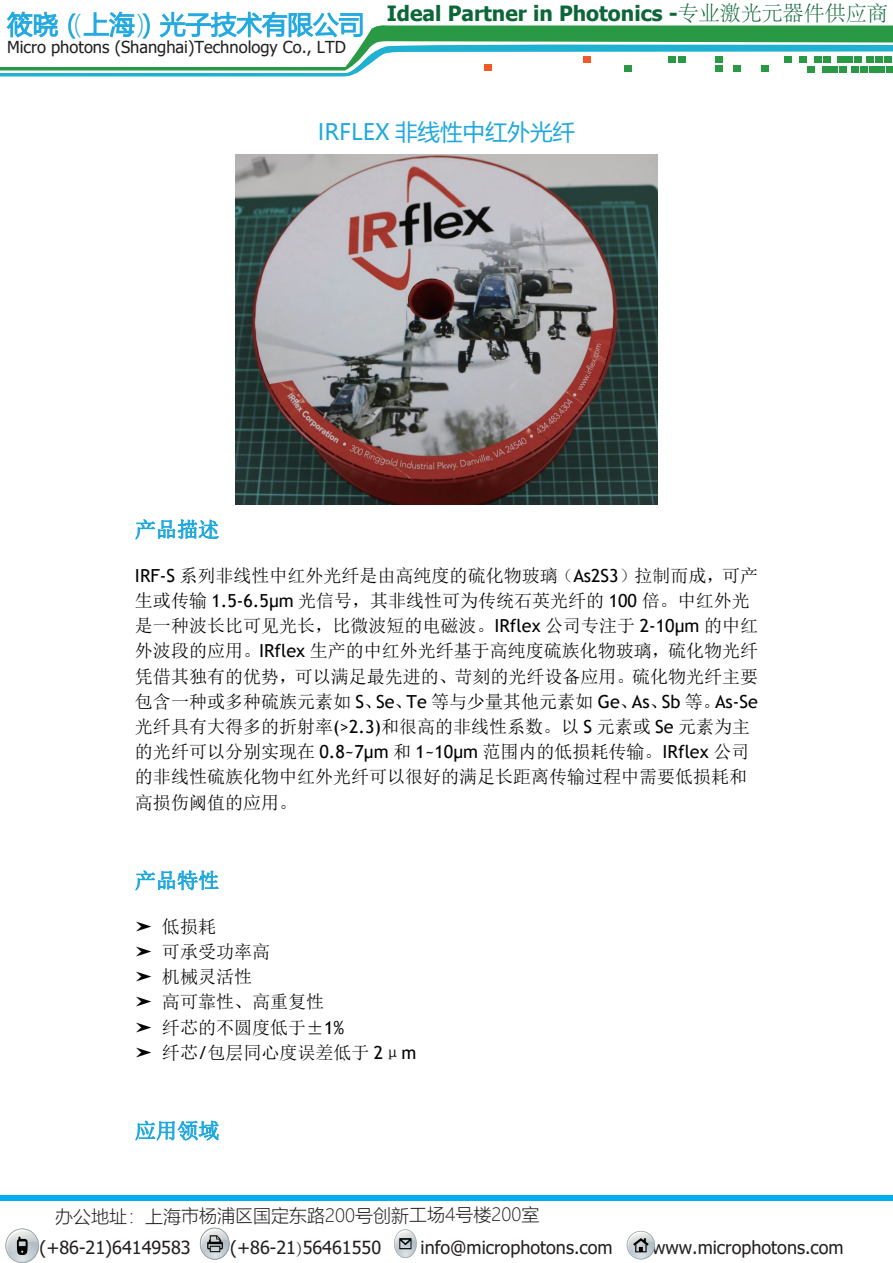
<style>
.page{position:relative;width:893px;height:1263px;background:#fff}
.page>*{position:absolute;margin:0;border:0;box-sizing:border-box;transform-origin:0 0}
.t1{font:22.5px "Microsoft Ya Hei";color:#1fa8de}
.t2{font:21.15px "Sim Sun";color:#1fa8de}
.t3{font:700 21px "Tahoma";color:#0c6638}
.t4{font:18px/25.2px "Sim Sun";color:#030303}
.t5{font:18px "Tahoma";color:#231f20}
.t6{font:300 18px "Microsoft Ya Hei";letter-spacing:-.005em;color:#231f20}
.t7{font:16.5px "Tahoma";color:#231f20}
.s1{font-family:"Adobe Song Std";font-weight:300}
.s2{font-size:21px}
.s3{font-family:"Trebuchet MS"}
.s4{font-family:"MS Gothic"}
</style>
<div class="page">
<div style="left:0;top:1195px;width:893px;height:5px;background:#00aeef"></div>
<svg style="left:0;top:11px;width:893px;height:66px"></svg>
<svg style="left:394px;top:1229px;width:23px;height:29px"></svg>
<svg style="left:200px;top:1228px;width:30px;height:31px"></svg>
<svg style="left:5px;top:1228px;width:34px;height:35px"></svg>
<svg style="left:627px;top:1231px;width:28px;height:28px"></svg>
<img style="left:236px;top:155px;width:421px;height:350px">
<svg style="left:135px;top:519px;width:84px;height:21px"></svg>
<svg style="left:135px;top:870px;width:84px;height:21px"></svg>
<svg style="left:135px;top:1120px;width:84px;height:21px"></svg>
<p class="t7" style="left:7px;top:36px;width:340px">Micro photons (Shanghai)Technology Co., LTD</p>
<p class="t3" style="left:387px;top:-2px;width:502px">Ideal Partner in Photonics -<span class="s1">专业激光元器件供应商</span></p>
<p class="t1" style="left:318px;top:117px;width:259px">IRFLEX 非线性中红外光纤</p>
<p class="t2" style="left:135px;top:519px;width:86px"><span class="s2">产</span>品描述</p>
<p class="t4" style="left:135px;top:563px;width:624px"><span class="s3">IRF-S</span> 系列非线性中红外光纤是由高纯度的硫化物玻璃（<span class="s3">As2S3</span>）拉制而成，可产生或传输 <span class="s3">1.5-6.5μm</span> 光信号，其非线性可为传统石英光纤的 <span class="s3">100</span> 倍。中红外光是一种波长比可见光长，比微波短的电磁波。<span class="s3">IRflex</span> 公司专注于 <span class="s3">2-10μm</span> 的中红外波段的应用。<span class="s3">IRflex</span> 生产的中红外光纤基于高纯度硫族化物玻璃，硫化物光纤凭借其独有的优势，可以满足最先进的、苛刻的光纤设备应用。硫化物光纤主要包含一种或多种硫族元素如 <span class="s3">S</span>、<span class="s3">Se</span>、<span class="s3">Te</span> 等与少量其他元素如 <span class="s3">Ge</span>、<span class="s3">As</span>、<span class="s3">Sb</span> 等。<span class="s3">As-Se</span>光纤具有大得多的折射率<span class="s3">(&gt;2.3)</span>和很高的非线性系数。以 <span class="s3">S</span> 元素或 <span class="s3">Se</span> 元素为主的光纤可以分别实现在 <span class="s3">0.8~7μm</span> 和 <span class="s3">1~10μm</span> 范围内的低损耗传输。<span class="s3">IRflex</span> 公司的非线性硫族化物中红外光纤可以很好的满足长距离传输过程中需要低损耗和高损伤阈值的应用。</p>
<p class="t2" style="left:135px;top:870px;width:86px">产品特性</p>
<p class="t4" style="left:135px;top:914px;width:283px"><span class="s4">➤</span> 低损耗<br><span class="s4">➤</span> 可承受功率高<br><span class="s4">➤</span> 机械灵活性<br><span class="s4">➤</span> 高可靠性、高重复性<br><span class="s4">➤</span> 纤芯的不圆度低于±<span class="s3">1%<br></span><span class="s4">➤</span> 纤芯<span class="s3">/</span>包层同心度误差低于 <span class="s3">2</span>μ<span class="s3">m</span></p>
<p class="t2" style="left:135px;top:1120px;width:86px">应用领域</p>
<p class="t6" style="left:55px;top:1203px;width:486px">办公地址：上海市杨浦区国定东路200号创新工场4号楼200室</p>
<p class="t5" style="left:39px;top:1235px;width:153px">(+86-21)64149583</p>
<p class="t5" style="left:230px;top:1235px;width:153px">(+86-21<span class="s1">)</span>56461550</p>
<p class="t5" style="left:421px;top:1235px;width:194px">info@microphotons.com</p>
<p class="t5" style="left:652px;top:1235px;width:193px">www.microphotons.com</p>
</div>
